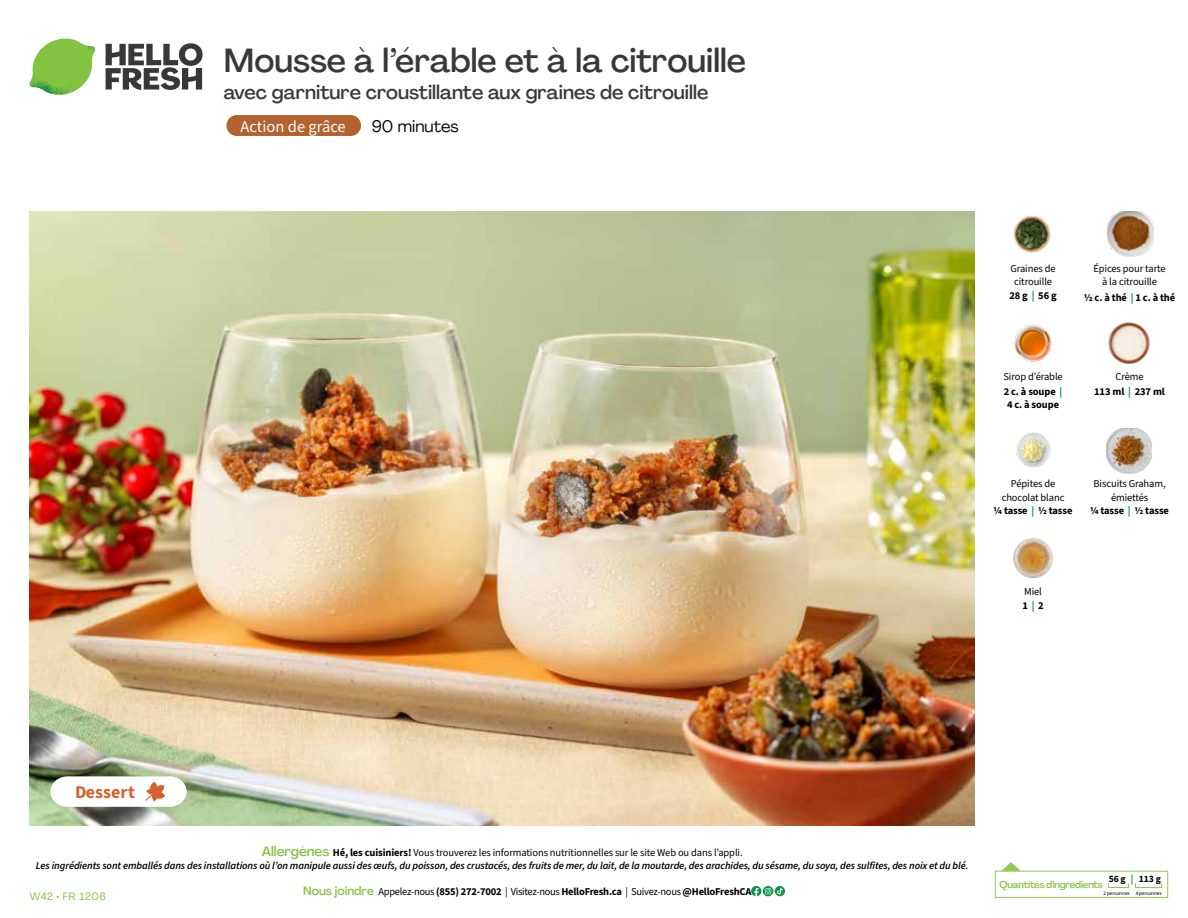
<style>
.page{position:relative;width:1188px;height:918px;background:#fff}
.page>*{position:absolute;margin:0;border:0;box-sizing:border-box;transform-origin:0 0}
.t1{font:500 33px "Agrandir";color:#383839}
.t2{font:500 19.5px "Agrandir";color:#383839}
.t3{font:700 18px "Source Sans 3";color:#d8612d}
.t4{font:16.5px "Source Sans 3";color:#fff}
.t5{font:16.5px "Agrandir";color:#000}
.t6{font:italic 600 10.5px/13.5px "Source Sans 3";letter-spacing:-.01em;color:#000;text-align:center}
.t7{font:10.5px/13.2px "Source Sans 3";letter-spacing:-.01em;color:#000;text-align:center}
.t8{font:700 10.5px/14.9px "Source Sans 3";letter-spacing:-.02em;color:#000;text-align:center}
.t9{font:10.5px "Agrandir";letter-spacing:.05em;color:#82c341}
.t10{font:500 9.75px "Agrandir";letter-spacing:-.025em;color:#82c341}
.t11{font:700 9.6px "Source Sans 3";color:#000}
.t12{font:5.25px "Source Sans 3";letter-spacing:-.01em;color:#000}
.s1{font-weight:700}
.s2{font-weight:700;color:#0b9446}
.s3{color:#0b9446}
.s4{font-weight:400}
.s5{font-family:"Agrandir";font-weight:500;font-style:normal;font-size:13.5px;color:#82c341}
.s6{font-weight:700;font-style:normal}
.s7{font-weight:400;font-style:normal}
.s8{font-family:"Agrandir";font-weight:500;font-size:12px;color:#82c341}
</style>
<div class="page">
<svg style="left:106px;top:43px;width:97px;height:47px"></svg>
<svg style="left:34px;top:39px;width:59px;height:38px"></svg>
<img style="left:65px;top:39px;width:30px;height:25px">
<img style="left:33px;top:60px;width:56px;height:10px">
<img style="left:29px;top:64px;width:58px;height:31px">
<img style="left:64px;top:70px;width:25px;height:24px">
<img style="left:30px;top:211px;width:945px;height:615px">
<svg style="left:775px;top:886px;width:10px;height:10px"></svg>
<svg style="left:751px;top:886px;width:32px;height:10px"></svg>
<svg style="left:1002px;top:862px;width:19px;height:9px"></svg>
<div style="left:995px;top:871px;width:173px;height:27px;border:1px solid #91c84e"></div>
<div style="left:1108px;top:883px;width:21px;height:5px;border:1px solid #91c84e"></div>
<div style="left:1135px;top:883px;width:27px;height:5px;border:1px solid #91c84e"></div>
<svg style="left:50px;top:776px;width:137px;height:31px"></svg>
<img style="left:1014px;top:324px;width:38px;height:38px">
<img style="left:1108px;top:322px;width:42px;height:42px">
<img style="left:1016px;top:432px;width:35px;height:36px">
<img style="left:1106px;top:428px;width:46px;height:46px">
<img style="left:1013px;top:538px;width:40px;height:40px">
<img style="left:1108px;top:211px;width:45px;height:46px">
<img style="left:1013px;top:215px;width:38px;height:38px">
<div style="left:226px;top:115px;width:135px;height:21px;background:#b3612e;border-radius:10px"></div>
<h1 class="t1" style="left:224px;top:40px;width:524px">Mousse à l’érable et à la citrouille</h1>
<h2 class="t2" style="left:224px;top:80px;width:486px">avec garniture croustillante aux graines de citrouille</h2>
<h3 class="t5" style="left:372px;top:116px;width:89px">90 minutes</h3>
<h3 class="t4" style="left:241px;top:116px;width:107px">Action de grâce</h3>
<p class="t7" style="left:1009px;top:261px;width:49px;line-height:13.6px">Graines de citrouille<br><span class="s1">28g</span> <span class="s2">|</span> <span class="s1">56g</span></p>
<p class="t7" style="left:1093px;top:261px;width:74px">Épices pour tarte à la citrouille</p>
<p class="t8" style="left:1084px;top:290px;width:93px">½ c. à thé <span class="s3">|</span> 1 c. à thé</p>
<p class="t7" style="left:1003px;top:369px;width:61px;line-height:14.9px;text-align:left">Sirop d’érable<br><span class="s1">2 c. à soupe</span> <span class="s2">|</span></p>
<p class="t8" style="left:1007px;top:397px;width:54px">4 c. à soupe</p>
<p class="t8" style="left:1094px;top:369px;width:72px"><span class="s4">Crème<br></span>113 ml <span class="s3">|</span> 237 ml</p>
<p class="t7" style="left:994px;top:477px;width:80px">Pépites de chocolat blanc<br><span class="s1">¼ tasse</span> <span class="s2">|</span> <span class="s1">½ tasse</span></p>
<p class="t7" style="left:1090px;top:477px;width:80px">Biscuits Graham, émiettés<br><span class="s1">¼ tasse</span> <span class="s2">|</span> <span class="s1">½ tasse</span></p>
<p class="t7" style="left:1022px;top:584px;width:23px;line-height:14.9px;text-align:left">Miel<br><span class="s1">1</span> <span class="s2">|</span> <span class="s1">2</span></p>
<h3 class="t3" style="left:75px;top:780px;width:61px">Dessert</h3>
<p class="t6" style="left:36px;top:845px;width:934px"><span class="s5">Allergènes</span> <span class="s6">Hé, les cuisiniers!</span> <span class="s7">Vous trouverez les informations nutritionnelles sur le site Web ou dans l’appli.<br></span>Les ingrédients sont emballés dans des installations où l’on manipule aussi des œufs, du poisson, des crustacés, des fruits de mer, du lait, de la moutarde, des arachides, du sésame, du soya, des sulfites, des noix et du blé.</p>
<p class="t9" style="left:30px;top:890px;width:78px">W42 • FR 1206</p>
<p class="t8" style="left:303px;top:884px;width:450px"><span class="s8">Nous joindre</span> <span class="s4">Appelez-nous</span> (855) 272-7002 <span class="s4">| Visitez-nous</span> HelloFresh.ca <span class="s4">| Suivez-nous</span> @HelloFreshCA</p>
<p class="t11" style="left:1109px;top:872px;width:54px">56 g <span class="s3">|</span> 113 g</p>
<p class="t12" style="left:1103px;top:890px;width:60px">2 personnes 4 personnes</p>
<p class="t10" style="left:1000px;top:878px;width:105px">Quantités d'ingrédients</p>
</div>
